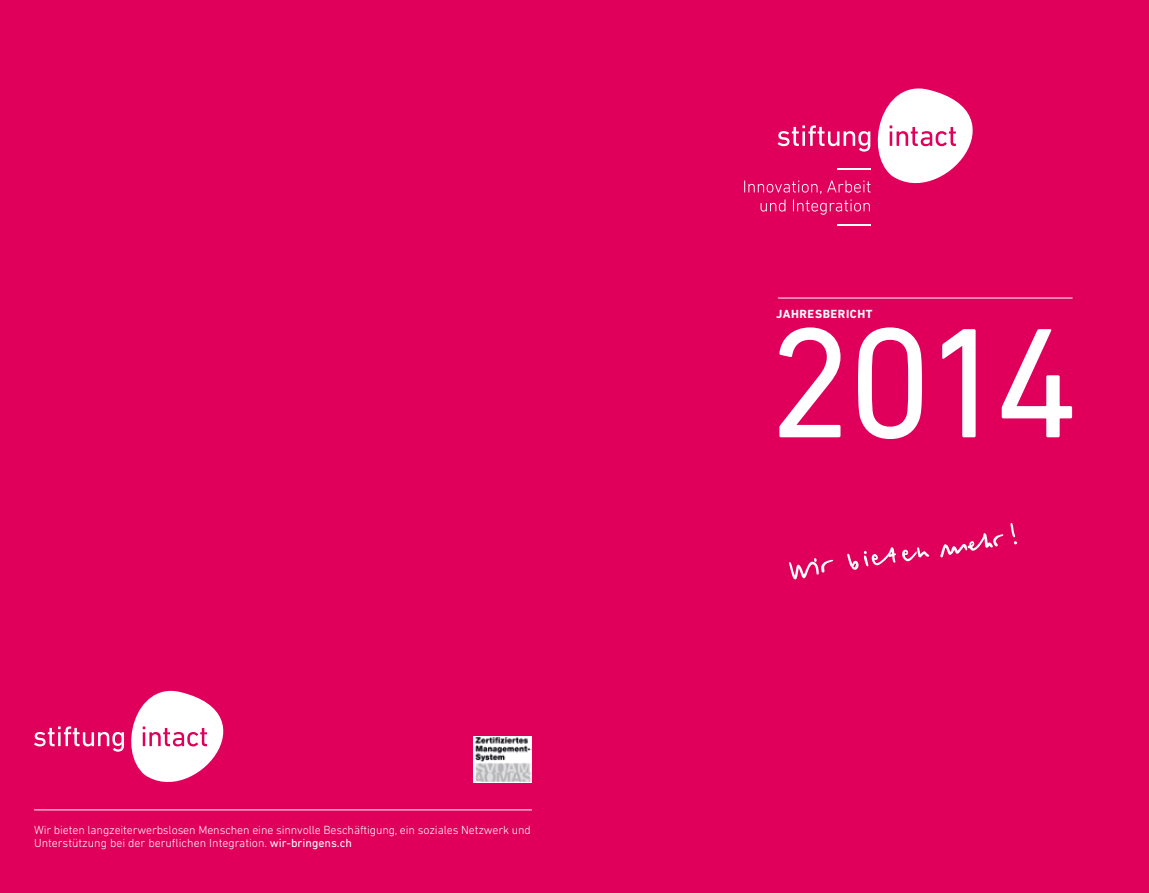
<style>
.page{position:relative;width:1149px;height:893px;background:#fff}
.page>*{position:absolute;margin:0;border:0;box-sizing:border-box;transform-origin:0 0}
.t1{font:159px "DIN Next LT Pro";color:#fff}
.t2{font:300 12px/13.6px "DIN Next LT Pro";letter-spacing:-.01em;color:#fff}
.t3{font:700 12px "DIN Next LT Pro";letter-spacing:.045em;color:#fff}
.s1{font-weight:400}
</style>
<div class="page">
<div style="left:0;top:0;width:1148px;height:893px;background:#e0005b"></div>
<hr style="left:836px;top:224px;width:34px;height:1px;background:#fff">
<svg style="left:744px;top:88px;width:229px;height:127px"></svg>
<hr style="left:777px;top:298px;width:295px;height:1px;background:#fff">
<svg style="left:34px;top:690px;width:190px;height:92px"></svg>
<hr style="left:34px;top:809px;width:497px;height:1px;background:#fff">
<svg style="left:789px;top:523px;width:227px;height:56px"></svg>
<img style="left:473px;top:737px;width:58px;height:45px">
<p class="t2" style="left:34px;top:823px;width:498px">Wir bieten langzeiterwerbslosen Menschen eine sinnvolle Beschäftigung, ein soziales Netzwerk und<br>Unterstützung bei der beruflichen Integration. <span class="s1">wir-bringens.ch</span></p>
<p class="t3" style="left:775px;top:307px;width:98px">JAHRESBERICHT</p>
<h1 class="t1" style="left:766px;top:291px;width:314px">2014</h1>
</div>
